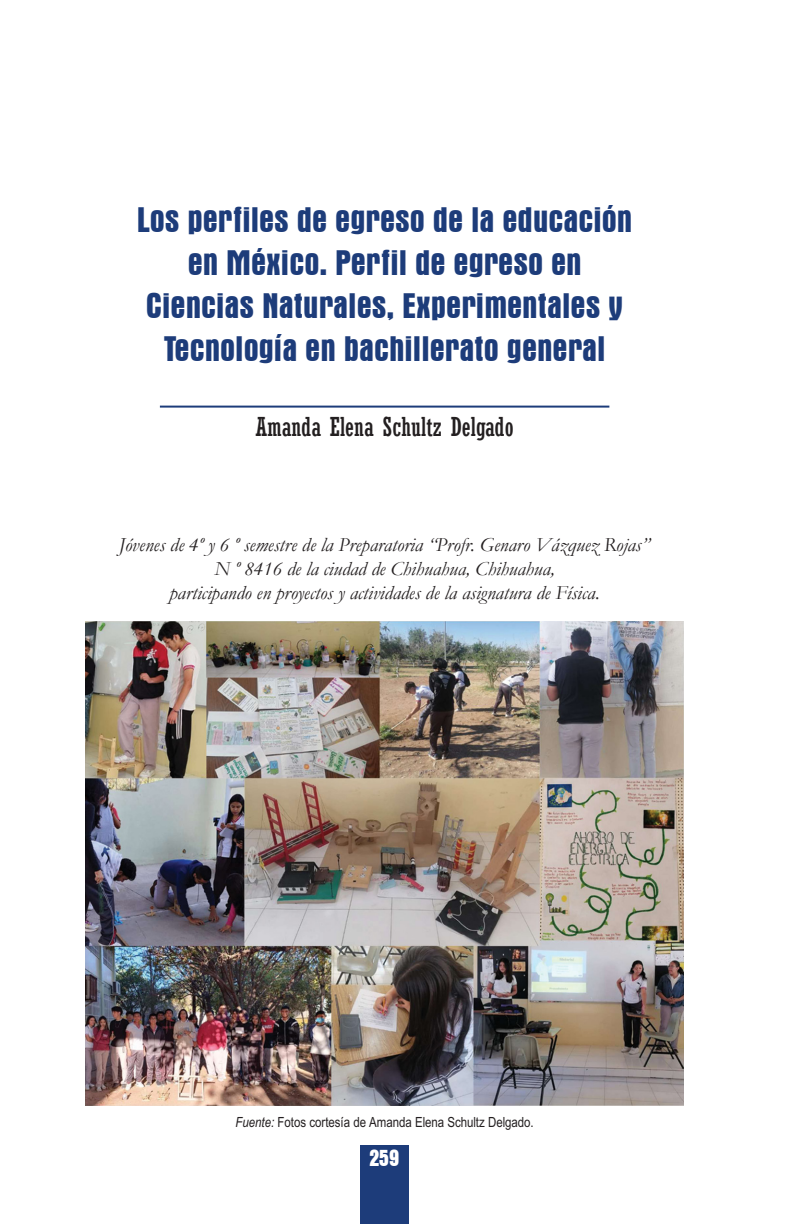
<style>
.page{position:relative;width:792px;height:1224px;background:#fff}
.page>*{position:absolute;margin:0;border:0;box-sizing:border-box;transform-origin:0 0}
.t1{font:700 condensed 36px/43.2px "Aurora BT";color:#1d3c7a;text-align:center}
.t2{font:condensed 26px "Rockwell";color:#231f20}
.t3{font:700 condensed 24px "Aurora BT";color:#fff}
.t4{font:italic 20px/24px "Garamond";color:#231f20;text-align:center}
.t5{font:14px "Arial Narrow MT Std";color:#231f20}
.s1{font-style:italic}
</style>
<div class="page">
<div style="left:360px;top:1146px;width:49px;height:78px;background:#1d3c7a"></div>
<hr style="left:160px;top:406px;width:449px;height:2px;background:#1d3c7a">
<img style="left:85px;top:622px;width:599px;height:484px">
<h1 class="t1" style="left:137px;top:198px;width:497px">Los perfiles de egreso de la educación en México. Perfil de egreso en Ciencias Naturales, Experimentales y Tecnología en bachillerato general</h1>
<h2 class="t2" style="left:256px;top:411px;width:260px">Amanda Elena Schultz Delgado</h2>
<p class="t4" style="left:119px;top:533px;width:533px">Jóvenes de 4º y 6 º semestre de la Preparatoria “Profr. Genaro Vázquez Rojas”<br>N º 8416 de la ciudad de Chihuahua, Chihuahua,<br>participando en proyectos y actividades de la asignatura de Física.</p>
<p class="t5" style="left:235px;top:1114px;width:300px"><span class="s1">Fuente:</span> Fotos cortesía de Amanda Elena Schultz Delgado.</p>
<p class="t3" style="left:370px;top:1144px;width:31px">259</p>
</div>
